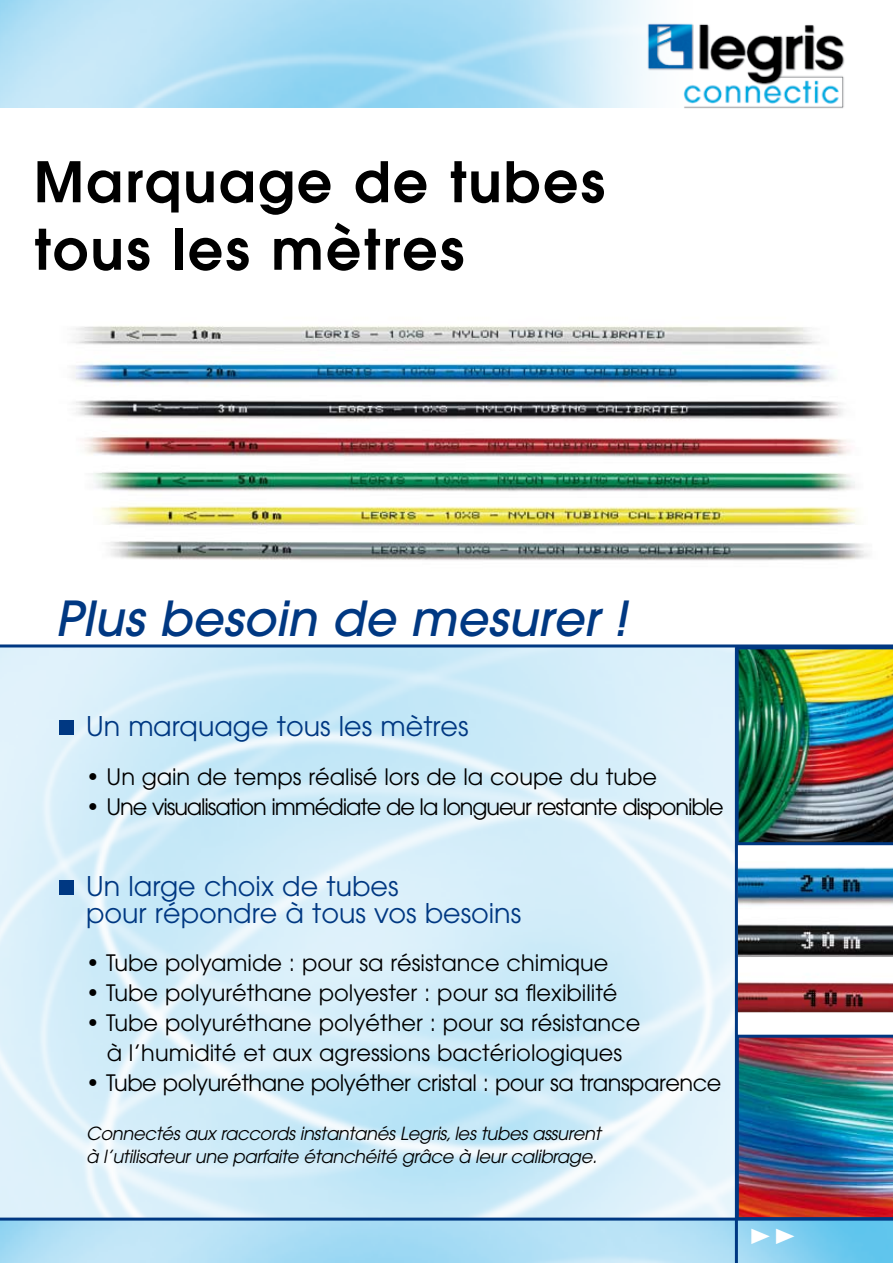
<style>
.page{position:relative;width:893px;height:1263px;background:#fff}
.page>*{position:absolute;margin:0;border:0;box-sizing:border-box;transform-origin:0 0}
.t1{font:600 55.5px/67.5px "Avant Garde";letter-spacing:.04em;color:#000}
.t2{font:italic 500 48px "Avant Garde";color:#003882}
.t3{font:43.8px "The Mix Caps";color:#fff}
.t4{font:27px/27px "Avant Garde";color:#003882}
.t5{font:22.5px/30px "Avant Garde";color:#000;text-align:center}
.t6{font:22.5px "Avant Garde";letter-spacing:-.05em;color:#000}
.t7{font:22.5px "Avant Garde";letter-spacing:-.02em;color:#000}
.t8{font:italic 18px/22.5px "Avant Garde";letter-spacing:-.02em;color:#000}
</style>
<div class="page">
<img style="left:738px;top:867px;width:155px;height:146px">
<img style="left:0;top:648px;width:735px;height:569px">
<div style="left:60px;top:721px;width:14px;height:14px;background:#003882"></div>
<div style="left:60px;top:880px;width:14px;height:14px;background:#003882"></div>
<img style="left:496px;top:0;width:349px;height:109px">
<img style="left:0;top:1220px;width:893px;height:43px">
<hr style="left:0;top:644px;width:893px;height:3px;background:#003882">
<hr style="left:0;top:1217px;width:893px;height:3px;background:#003882">
<img style="left:72px;top:326px;width:797px;height:235px">
<img style="left:738px;top:647px;width:155px;height:198px">
<img style="left:738px;top:1035px;width:155px;height:183px">
<hr style="left:735px;top:647px;width:3px;height:616px;background:#003882">
<h1 class="t1" style="left:34px;top:147px;width:572px">Marquage de tubes tous les mètres</h1>
<h2 class="t2" style="left:56px;top:588px;width:573px">Plus besoin de mesurer !</h2>
<p class="t4" style="left:86px;top:713px;width:384px">Un marquage tous les mètres</p>
<p class="t5" style="left:86px;top:761px;width:572px">• Un gain de temps réalisé lors de la coupe du tube</p>
<p class="t6" style="left:86px;top:793px;width:639px">• Une visualisation immédiate de la longueur restante disponible</p>
<p class="t4" style="left:86px;top:872px;width:437px">Un large choix de tubes<br>pour répondre à tous vos besoins</p>
<p class="t5" style="left:86px;top:947px;width:524px">• Tube polyamide : pour sa résistance chimique</p>
<p class="t5" style="left:86px;top:977px;width:533px">• Tube polyuréthane polyester : pour sa flexibilité</p>
<p class="t5" style="left:86px;top:1007px;width:556px">• Tube polyuréthane polyéther : pour sa résistance à l’humidité et aux agressions bactériologiques</p>
<p class="t7" style="left:86px;top:1069px;width:637px">• Tube polyuréthane polyéther cristal : pour sa transparence</p>
<p class="t8" style="left:86px;top:1122px;width:516px">Connectés aux raccords instantanés Legris, les tubes assurent à l’utilisateur une parfaite étanchéité grâce à leur calibrage.</p>
<h3 class="t3" style="left:747px;top:1198px;width:50px">&gt;&gt;</h3>
</div>
